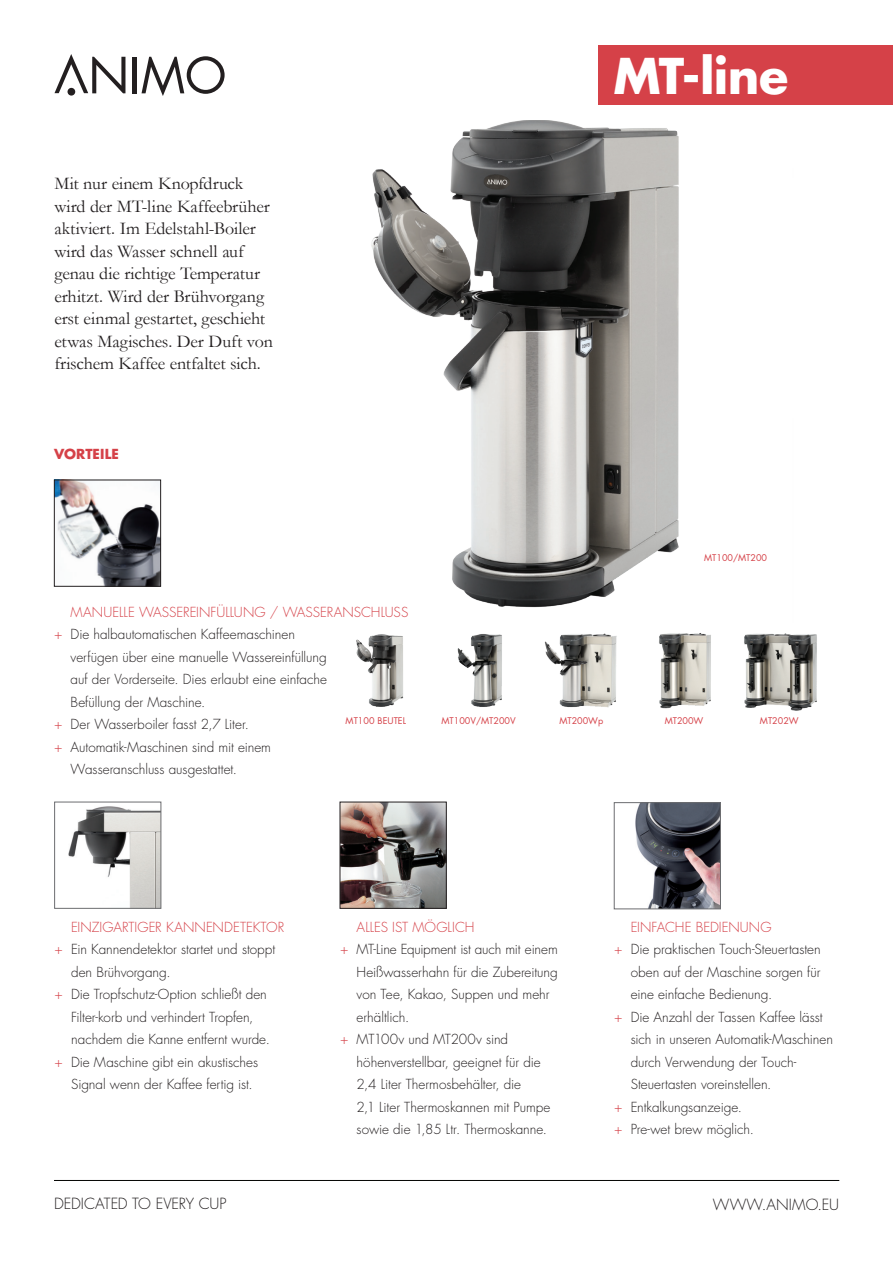
<style>
.page{position:relative;width:893px;height:1263px;background:#fff}
.page>*{position:absolute;margin:0;border:0;box-sizing:border-box;transform-origin:0 0}
.t1{font:700 48px "Futura Std";letter-spacing:-.015em;color:#fff}
.t2{font:18px/22.5px "Garamond";letter-spacing:-.01em;color:#231f20}
.t3{font:300 15px "Futura Std";color:#231f20}
.t4{font:300 13.5px "Futura Std";letter-spacing:-.005em;color:#231f20}
.t5{font:300 13.5px "Futura Std";letter-spacing:.005em;color:#d54148}
.t6{font:700 13.5px "Futura Std";letter-spacing:.005em;color:#d54148}
.t7{font:9px "Futura Std";color:#d54148}
.s1{color:#d54148}
</style>
<div class="page">
<div style="left:598px;top:45px;width:295px;height:60px;background:#d54148"></div>
<hr style="left:132px;top:57px;width:4px;height:36px;background:#231f20">
<svg style="left:142px;top:56px;width:83px;height:40px"></svg>
<svg style="left:55px;top:54px;width:70px;height:39px"></svg>
<div style="left:68px;top:88px;width:7px;height:8px;background:#231f20;border-radius:50%"></div>
<hr style="left:54px;top:1180px;width:785px;height:1px;background:#040503">
<img style="left:371px;top:120px;width:308px;height:488px">
<img style="left:356px;top:634px;width:48px;height:73px">
<img style="left:457px;top:634px;width:45px;height:73px">
<img style="left:544px;top:633px;width:73px;height:75px">
<img style="left:659px;top:633px;width:52px;height:76px">
<img style="left:635px;top:804px;width:84px;height:103px">
<div style="left:614px;top:802px;width:107px;height:107px;border:1px solid #6c6d70"></div>
<img style="left:56px;top:482px;width:103px;height:102px">
<div style="left:54px;top:480px;width:107px;height:106px;border:1px solid #231f20"></div>
<img style="left:68px;top:806px;width:91px;height:100px">
<div style="left:54px;top:802px;width:107px;height:106px;border:1px solid #6c6d70"></div>
<img style="left:342px;top:804px;width:102px;height:102px">
<div style="left:340px;top:802px;width:106px;height:106px;border:1px solid #231f20"></div>
<img style="left:744px;top:633px;width:73px;height:78px">
<p class="t2" style="left:54px;top:172px;width:220px">Mit nur einem Knopfdruck wird der MT-line Kaffeebrüher aktiviert. Im Edelstahl-Boiler wird das Wasser schnell auf genau die richtige Temperatur erhitzt. Wird der Brühvorgang erst einmal gestartet, geschieht etwas Magisches. Der Duft von frischem Kaffee entfaltet sich.</p>
<p class="t6" style="left:54px;top:445px;width:66px">VORTEILE</p>
<h1 class="t1" style="left:613px;top:44px;width:176px">MT-line</h1>
<p class="t7" style="left:704px;top:552px;width:64px">MT100/MT200</p>
<p class="t5" style="left:71px;top:603px;width:339px">MANUELLE WASSEREINFÜLLUNG / WASSERANSCHLUSS</p>
<p class="t4" style="left:54px;top:626px;width:242px"><span class="s1">+</span> Die halbautomatischen Kaffeemaschinen</p>
<p class="t4" style="left:71px;top:648px;width:258px">verfügen über eine manuelle Wassereinfüllung</p>
<p class="t4" style="left:71px;top:671px;width:258px">auf der Vorderseite. Dies erlaubt eine einfache</p>
<p class="t4" style="left:71px;top:693px;width:136px">Befüllung der Maschine.</p>
<p class="t4" style="left:54px;top:716px;width:196px"><span class="s1">+</span> Der Wasserboiler fasst 2,7 Liter.</p>
<p class="t4" style="left:54px;top:738px;width:218px"><span class="s1">+</span> Automatik-Maschinen sind mit einem</p>
<p class="t4" style="left:71px;top:761px;width:168px">Wasseranschluss ausgestattet.</p>
<p class="t7" style="left:346px;top:715px;width:62px">MT100 BEUTEL</p>
<p class="t7" style="left:441px;top:715px;width:76px">MT100V/MT200V</p>
<p class="t7" style="left:559px;top:715px;width:45px">MT200Wp</p>
<p class="t7" style="left:665px;top:715px;width:40px">MT200W</p>
<p class="t7" style="left:760px;top:715px;width:40px">MT202W</p>
<p class="t5" style="left:71px;top:918px;width:215px">EINZIGARTIGER KANNENDETEKTOR</p>
<p class="t4" style="left:55px;top:941px;width:222px"><span class="s1">+</span> Ein Kannendetektor startet und stoppt</p>
<p class="t4" style="left:71px;top:963px;width:101px">den Brühvorgang.</p>
<p class="t4" style="left:55px;top:986px;width:214px"><span class="s1">+</span> Die Tropfschutz-Option schließt den</p>
<p class="t4" style="left:71px;top:1008px;width:184px">Filter-korb und verhindert Tropfen,</p>
<p class="t4" style="left:71px;top:1031px;width:200px">nachdem die Kanne entfernt wurde.</p>
<p class="t4" style="left:55px;top:1053px;width:205px"><span class="s1">+</span> Die Maschine gibt ein akustisches</p>
<p class="t4" style="left:71px;top:1076px;width:183px">Signal wenn der Kaffee fertig ist.</p>
<p class="t5" style="left:357px;top:918px;width:119px">ALLES IST MÖGLICH</p>
<p class="t4" style="left:340px;top:941px;width:219px"><span class="s1">+</span> MT-Line Equipment ist auch mit einem</p>
<p class="t4" style="left:357px;top:963px;width:203px">Heißwasserhahn für die Zubereitung</p>
<p class="t4" style="left:357px;top:986px;width:194px">von Tee, Kakao, Suppen und mehr</p>
<p class="t4" style="left:357px;top:1008px;width:54px">erhältlich.</p>
<p class="t4" style="left:340px;top:1031px;width:170px"><span class="s1">+</span> MT100v und MT200v sind</p>
<p class="t4" style="left:357px;top:1053px;width:186px">höhenverstellbar, geeignet für die</p>
<p class="t4" style="left:357px;top:1076px;width:166px">2,4 Liter Thermosbehälter, die</p>
<p class="t4" style="left:357px;top:1098px;width:195px">2,1 Liter Thermoskannen mit Pumpe</p>
<p class="t4" style="left:357px;top:1121px;width:192px">sowie die 1,85 Ltr. Thermoskanne.</p>
<p class="t5" style="left:631px;top:918px;width:142px">EINFACHE BEDIENUNG</p>
<p class="t4" style="left:614px;top:941px;width:208px"><span class="s1">+</span> Die praktischen Touch-Steuertasten</p>
<p class="t4" style="left:631px;top:963px;width:191px">oben auf der Maschine sorgen für</p>
<p class="t4" style="left:631px;top:986px;width:143px">eine einfache Bedienung.</p>
<p class="t4" style="left:614px;top:1008px;width:210px"><span class="s1">+</span> Die Anzahl der Tassen Kaffee lässt</p>
<p class="t4" style="left:631px;top:1031px;width:204px">sich in unseren Automatik-Maschinen</p>
<p class="t4" style="left:631px;top:1053px;width:167px">durch Verwendung der Touch-</p>
<p class="t4" style="left:631px;top:1076px;width:142px">Steuertasten voreinstellen.</p>
<p class="t4" style="left:614px;top:1098px;width:129px"><span class="s1">+</span> Entkalkungsanzeige.</p>
<p class="t4" style="left:614px;top:1121px;width:141px"><span class="s1">+</span> Pre-wet brew möglich.</p>
<p class="t3" style="left:54px;top:1194px;width:174px">DEDICATED TO EVERY CUP</p>
<p class="t3" style="left:713px;top:1195px;width:128px">WWW.ANIMO.EU</p>
</div>
